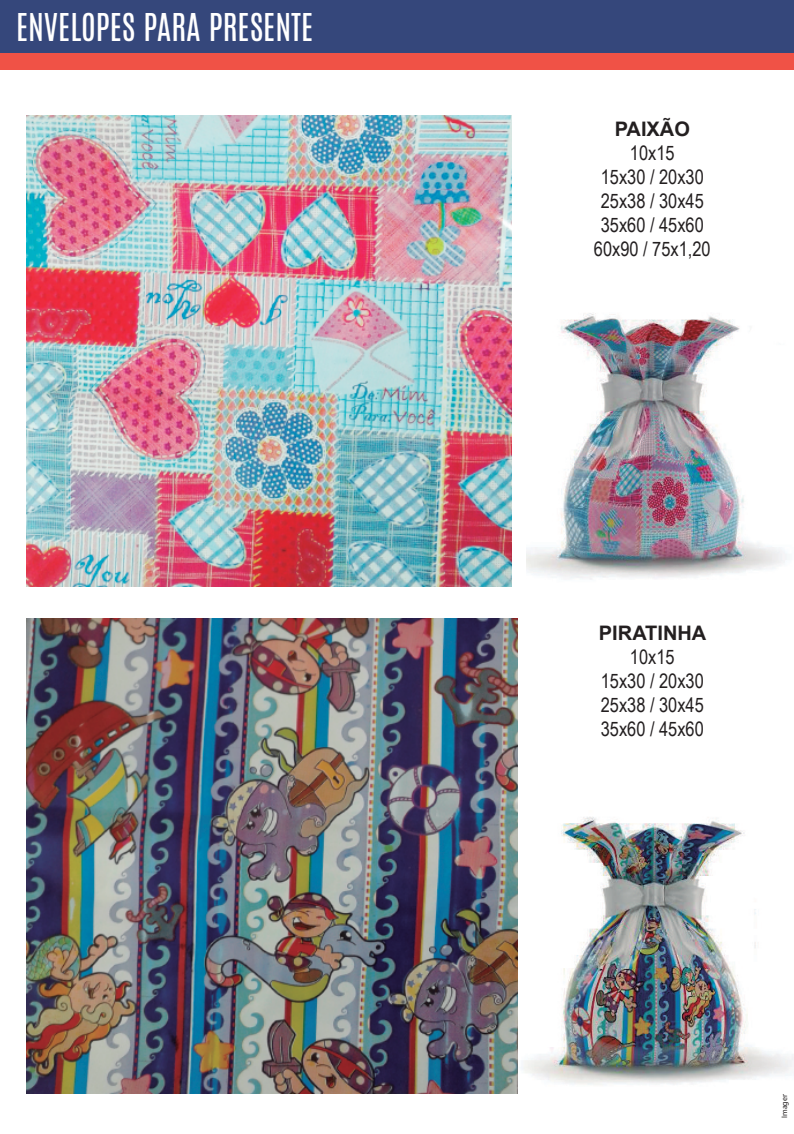
<style>
.page{position:relative;width:794px;height:1134px;background:#fff}
.page>*{position:absolute;margin:0;border:0;box-sizing:border-box;transform-origin:0 0}
.t1{font:32px "Antonio";color:#fff}
.t2{font:20px/24px "Arial Narrow";color:#231f20;text-align:center}
.t3{font:700 20px "Arial";color:#231f20}
</style>
<div class="page">
<div style="left:0;top:0;width:794px;height:56px;background:#35477b"></div>
<div style="left:0;top:53px;width:794px;height:17px;background:#f05246"></div>
<img style="left:26px;top:619px;width:491px;height:475px">
<img style="left:521px;top:817px;width:273px;height:268px">
<img style="left:526px;top:313px;width:262px;height:267px">
<img style="left:26px;top:115px;width:485px;height:471px">
<h1 class="t1" style="left:16px;top:4px;width:299px">ENVELOPES PARA PRESENTE</h1>
<p class="t3" style="left:614px;top:115px;width:77px">PAIXÃO</p>
<p class="t2" style="left:594px;top:141px;width:118px">10x15<br>15x30 / 20x30<br>25x38 / 30x45<br>35x60 / 45x60<br>60x90 / 75x1,20</p>
<p class="t3" style="left:599px;top:619px;width:109px">PIRATINHA</p>
<p class="t2" style="left:601px;top:644px;width:105px">10x15<br>15x30 / 20x30<br>25x38 / 30x45<br>35x60 / 45x60</p>
</div>
